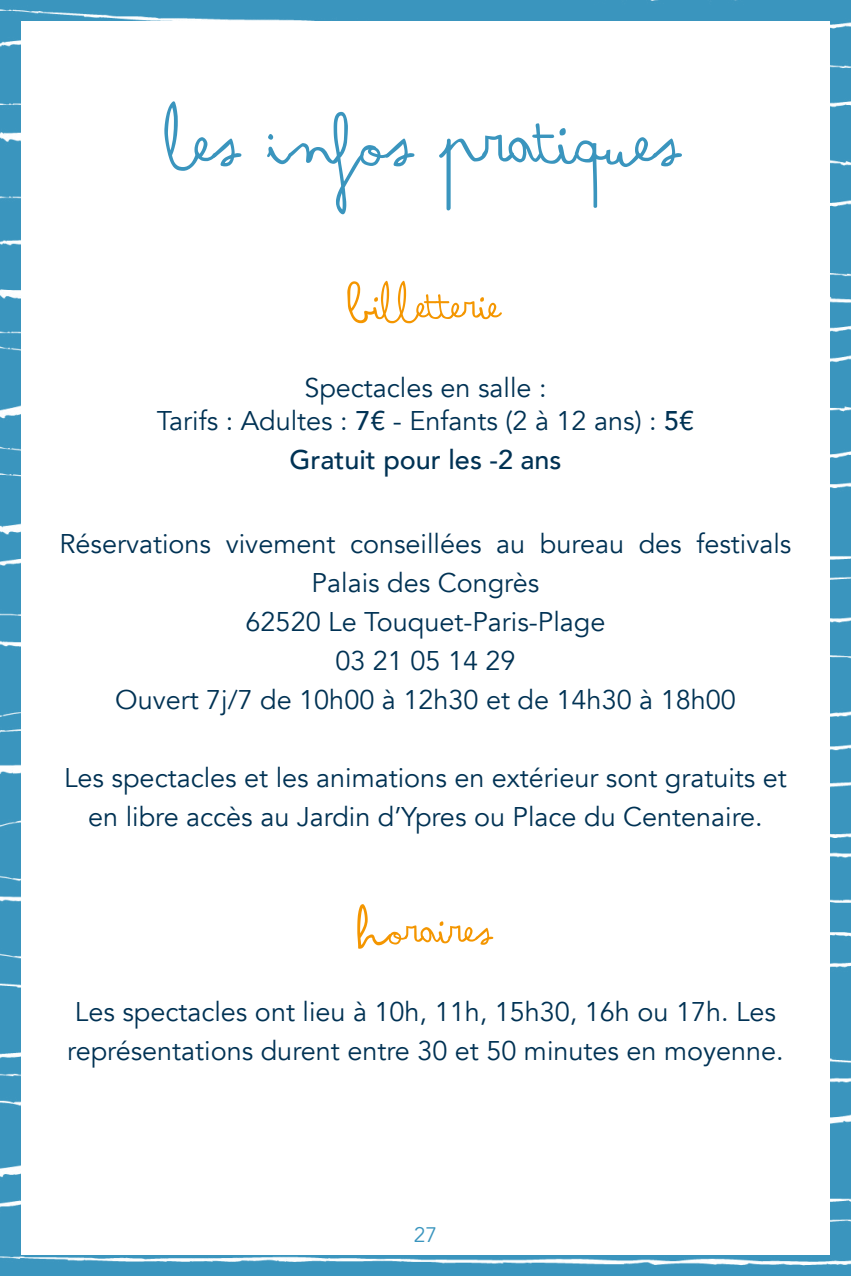
<style>
.page{position:relative;width:851px;height:1276px;background:#fff}
.page>*{position:absolute;margin:0;border:0;box-sizing:border-box;transform-origin:0 0}
.t1{font:108px "Arsenale White";color:#3a95be}
.t2{font:66px "Arsenale White";color:#f49600}
.t3{font:27px/39px "Avenir";color:#003254;text-align:center}
.t4{font:500 27px "Avenir";color:#003254}
.t5{font:21px "Avenir";color:#3a95be}
.s1{font-size:90px}
.s2{font-weight:500}
</style>
<div class="page">
<img style="left:0;top:0;width:850px;height:1276px">
<div style="left:21px;top:21px;width:808px;height:1233px;background:#fff"></div>
<h1 class="t1" style="left:170px;top:64px;width:512px">les Infos pratiques</h1>
<h2 class="t2" style="left:350px;top:258px;width:152px"><span class="s1">b</span>illetterie</h2>
<p class="t3" style="left:157px;top:372px;width:539px;line-height:33px">Spectacles en salle :<br>Tarifs : Adultes : <span class="s2">7€</span> - Enfants (2 à 12 ans) : <span class="s2">5€</span></p>
<p class="t4" style="left:289px;top:436px;width:274px">Gratuit pour les -2 ans</p>
<p class="t3" style="left:60px;top:525px;width:733px">Réservations vivement conseillées au bureau des festivals Palais des Congrès<br>62520 Le Touquet-Paris-Plage<br>03 21 05 14 29<br>Ouvert 7j/7 de 10h00 à 12h30 et de 14h30 à 18h00</p>
<p class="t3" style="left:64px;top:759px;width:724px">Les spectacles et les animations en extérieur sont gratuits et en libre accès au Jardin d’Ypres ou Place du Centenaire.</p>
<h2 class="t2" style="left:358px;top:882px;width:136px"><span class="s1">h</span>oraires</h2>
<p class="t3" style="left:67px;top:993px;width:718px;text-align:left">Les spectacles ont lieu à 10h, 11h, 15h30, 16h ou 17h. Les représentations durent entre 30 et 50 minutes en moyenne.</p>
<p class="t5" style="left:414px;top:1222px;width:25px">27</p>
</div>
